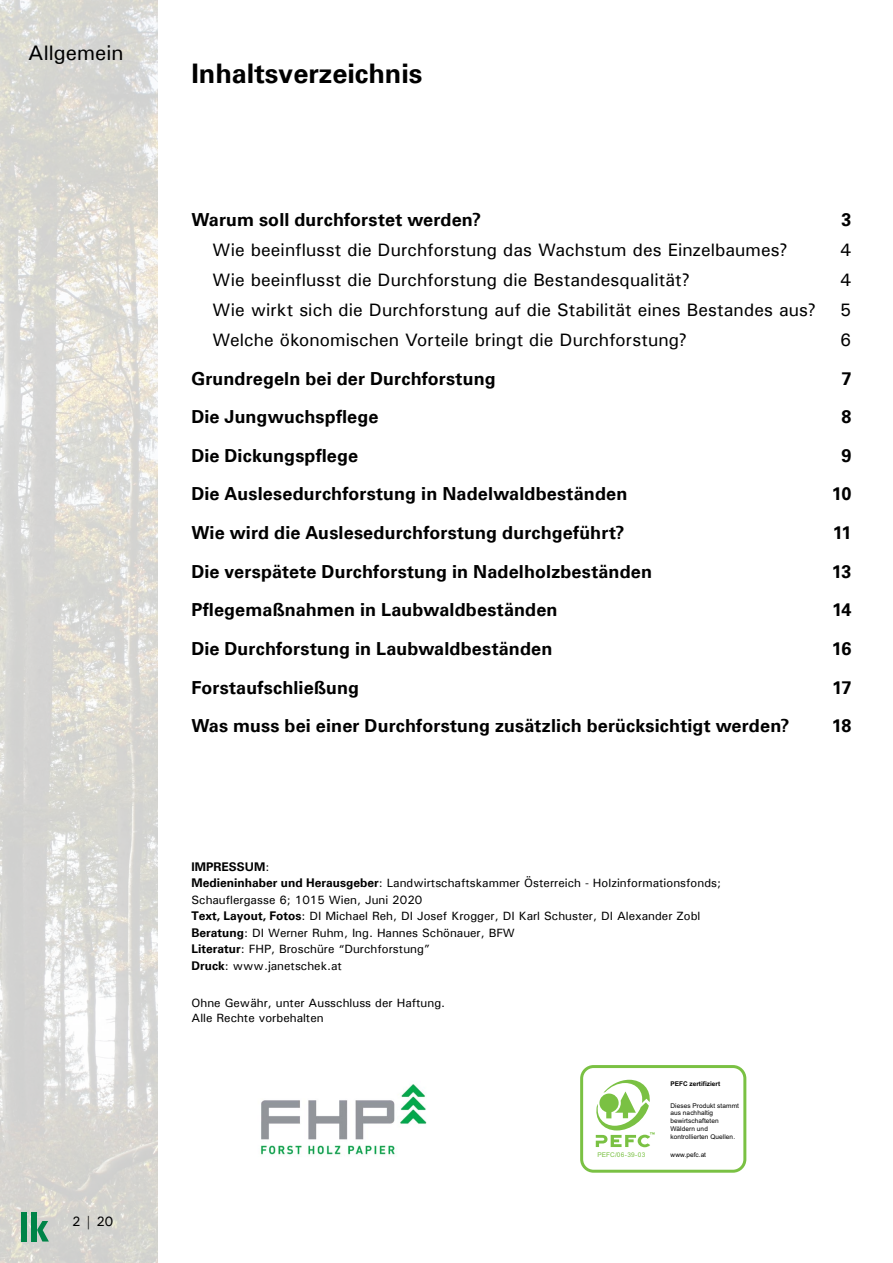
<style>
.page{position:relative;width:893px;height:1263px;background:#fff}
.page>*{position:absolute;margin:0;border:0;box-sizing:border-box;transform-origin:0 0}
.t1{font:700 27px "Univers";color:#000}
.t2{font:500 21px "Univers";color:#000}
.t3{font:700 18px "Univers";letter-spacing:.005em;color:#000}
.t4{font:500 18px "Univers";letter-spacing:.005em;color:#000}
.t5{font:500 13.5px "Univers";color:#000}
.t6{font:500 12px/16.5px "Univers";color:#000}
.t7{font:6.45px/7.8px "Arial";letter-spacing:.01em;color:#000}
.t8{font:700 6.45px "Arial";color:#000}
.t9{font:6.45px "Arial";letter-spacing:.03em;color:#7ac143}
.s1{font-weight:700}
</style>
<div class="page">
<img style="left:0;top:0;width:157px;height:1263px">
<div style="left:21px;top:1212px;width:6px;height:29px;background:#008448"></div>
<div style="left:31px;top:1212px;width:6px;height:29px;background:#008448"></div>
<svg style="left:37px;top:1221px;width:12px;height:20px"></svg>
<img style="left:260px;top:1084px;width:167px;height:72px">
<div style="left:580px;top:1065px;width:166px;height:108px;border:3px solid #7ac143;border-radius:12px"></div>
<svg style="left:595px;top:1080px;width:60px;height:67px"></svg>
<p class="t2" style="left:28px;top:40px;width:97px">Allgemein</p>
<p class="t5" style="left:72px;top:1212px;width:43px">2 | 20</p>
<h1 class="t1" style="left:191px;top:58px;width:233px">Inhaltsverzeichnis</h1>
<p class="t3" style="left:191px;top:209px;width:291px">Warum soll durchforstet werden?</p>
<p class="t3" style="left:841px;top:209px;width:12px">3</p>
<p class="t4" style="left:213px;top:238px;width:577px">Wie beeinflusst die Durchforstung das Wachstum des Einzelbaumes?</p>
<p class="t4" style="left:840px;top:238px;width:13px">4</p>
<p class="t4" style="left:213px;top:268px;width:479px">Wie beeinflusst die Durchforstung die Bestandesqualität?</p>
<p class="t4" style="left:840px;top:268px;width:13px">4</p>
<p class="t4" style="left:213px;top:298px;width:605px">Wie wirkt sich die Durchforstung auf die Stabilität eines Bestandes aus?</p>
<p class="t4" style="left:840px;top:298px;width:13px">5</p>
<p class="t4" style="left:213px;top:329px;width:476px">Welche ökonomischen Vorteile bringt die Durchforstung?</p>
<p class="t4" style="left:840px;top:329px;width:13px">6</p>
<p class="t3" style="left:191px;top:368px;width:306px">Grundregeln bei der Durchforstung</p>
<p class="t3" style="left:841px;top:368px;width:12px">7</p>
<p class="t3" style="left:191px;top:406px;width:189px">Die Jungwuchspflege</p>
<p class="t3" style="left:841px;top:406px;width:12px">8</p>
<p class="t3" style="left:191px;top:445px;width:168px">Die Dickungspflege</p>
<p class="t3" style="left:841px;top:445px;width:12px">9</p>
<p class="t3" style="left:191px;top:483px;width:437px">Die Auslesedurchforstung in Nadelwaldbeständen</p>
<p class="t3" style="left:832px;top:483px;width:21px">10</p>
<p class="t3" style="left:191px;top:522px;width:435px">Wie wird die Auslesedurchforstung durchgeführt?</p>
<p class="t3" style="left:833px;top:522px;width:20px">11</p>
<p class="t3" style="left:191px;top:561px;width:462px">Die verspätete Durchforstung in Nadelholzbeständen</p>
<p class="t3" style="left:832px;top:561px;width:21px">13</p>
<p class="t3" style="left:191px;top:599px;width:368px">Pflegemaßnahmen in Laubwaldbeständen</p>
<p class="t3" style="left:832px;top:599px;width:21px">14</p>
<p class="t3" style="left:191px;top:638px;width:363px">Die Durchforstung in Laubwaldbeständen</p>
<p class="t3" style="left:832px;top:638px;width:21px">16</p>
<p class="t3" style="left:191px;top:676px;width:169px">Forstaufschließung</p>
<p class="t3" style="left:832px;top:676px;width:21px">17</p>
<p class="t3" style="left:191px;top:715px;width:600px">Was muss bei einer Durchforstung zusätzlich berücksichtigt werden?</p>
<p class="t3" style="left:832px;top:715px;width:21px">18</p>
<p class="t6" style="left:191px;top:858px;width:531px"><span class="s1">IMPRESSUM</span>:<br><span class="s1">Medieninhaber und Herausgeber</span>: Landwirtschaftskammer Österreich - Holzinformationsfonds; Schauflergasse 6; 1015 Wien, Juni 2020<br><span class="s1">Text, Layout, Fotos</span>: DI Michael Reh, DI Josef Krogger, DI Karl Schuster, DI Alexander Zobl <span class="s1">Beratung</span>: DI Werner Ruhm, Ing. Hannes Schönauer, BFW<br><span class="s1">Literatur</span>: FHP, Broschüre “Durchforstung”<br><span class="s1">Druck</span>: www.janetschek.at</p>
<p class="t6" style="left:191px;top:995px;width:255px;line-height:14.4px">Ohne Gewähr, unter Ausschluss der Haftung.<br>Alle Rechte vorbehalten</p>
<p class="t9" style="left:597px;top:1151px;width:49px">PEFC/06-39-03</p>
<p class="t8" style="left:670px;top:1080px;width:51px">PEFC zertifiziert</p>
<p class="t7" style="left:670px;top:1101px;width:70px">Dieses Produkt stammt aus nachhaltig bewirtschafteten<br>Wäldern und kontrollierten Quellen.</p>
<p class="t7" style="left:670px;top:1150px;width:37px">www.pefc.at</p>
</div>
